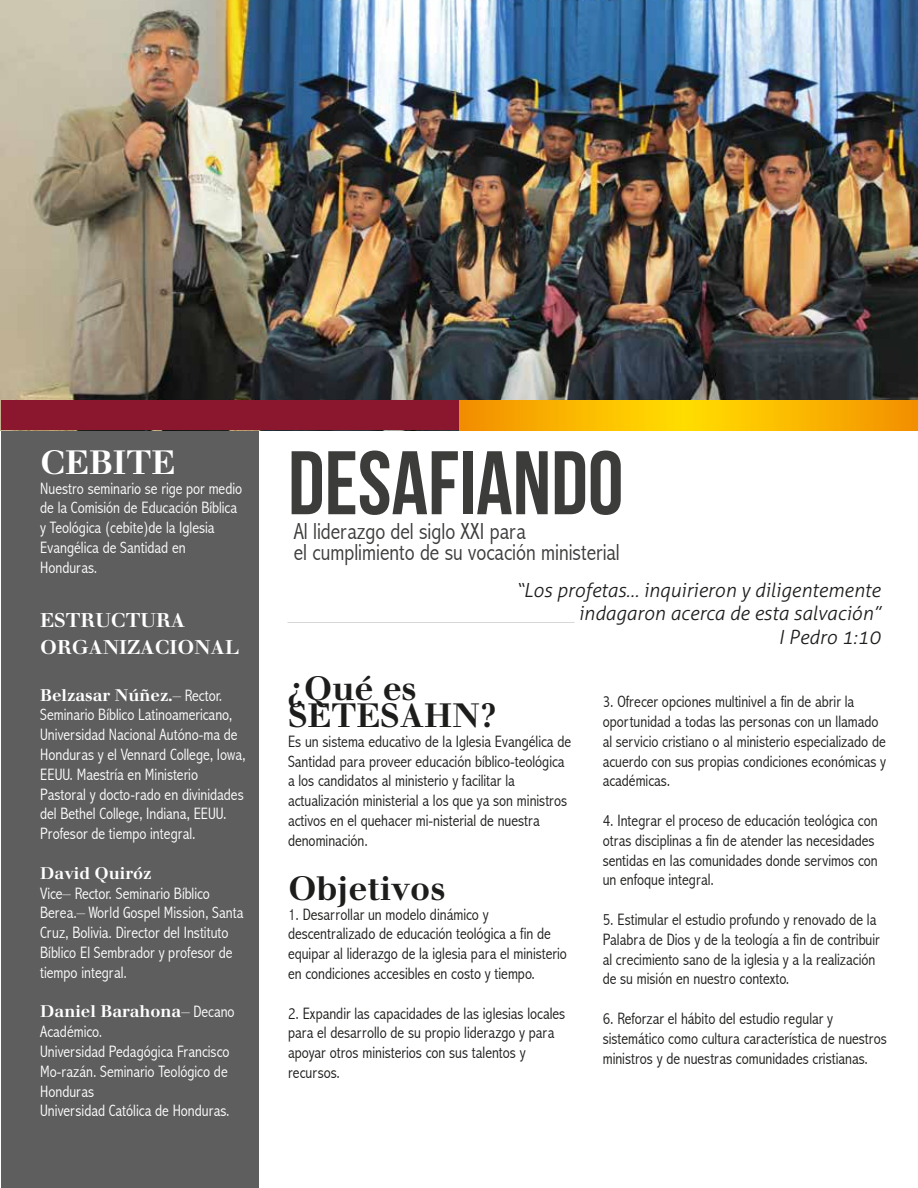
<style>
.page{position:relative;width:918px;height:1188px;background:#fff}
.page>*{position:absolute;margin:0;border:0;box-sizing:border-box;transform-origin:0 0}
.t1{font:90px "Bebas Neue";color:#3c3c3b}
.t2{font:700 33px/27px "Justus";color:#1d1d1b}
.t3{font:700 33px "Justus";color:#fff}
.t4{font:300 condensed 23.25px/21px "Abadi";color:#3c3c3b}
.t5{font:italic 300 19.5px/23.4px "Aller";color:#1d1d1b;text-align:right}
.t6{font:700 19.5px/27px "Justus";color:#fff}
.t7{font:300 condensed 16.5px/19.8px "Abadi";color:#1d1d1b}
.t8{font:300 condensed 16.5px/19.8px "Abadi";color:#fff}
.t9{font:700 16.5px "Justus";color:#fff}
.s1{font-family:"Abadi";font-weight:300;font-stretch:condensed}
</style>
<div class="page">
<div style="left:2px;top:430px;width:257px;height:758px;background:#5e5e5e"></div>
<img style="left:0;top:0;width:918px;height:431px">
<div style="left:1px;top:401px;width:459px;height:29px;background:#8a172e"></div>
<svg style="left:460px;top:401px;width:458px;height:29px;background:#fab600"></svg>
<h2 class="t3" style="left:40px;top:442px;width:136px">CEBITE</h2>
<p class="t8" style="left:40px;top:478px;width:203px">Nuestro seminario se rige por medio de la Comisión de Educación Bíblica y Teológica (cebite)de la Iglesia<br>Evangélica de Santidad en<br>Honduras.</p>
<p class="t6" style="left:40px;top:606px;width:200px">ESTRUCTURA<br>ORGANIZACIONAL</p>
<p class="t9" style="left:40px;top:685px;width:184px">Belzasar Núñez.<span class="s1">– Rector.</span></p>
<p class="t8" style="left:40px;top:705px;width:207px">Seminario Bíblico Latinoamericano, Universidad Nacional Autóno-ma de Honduras y el Vennard College, Iowa, EEUU. Maestría en Ministerio Pastoral y docto-rado en divinidades del Bethel College, Indiana, EEUU.<br>Profesor de tiempo integral.</p>
<p class="t9" style="left:40px;top:863px;width:113px">David Quiróz</p>
<p class="t8" style="left:40px;top:883px;width:205px">Vice– Rector. Seminario Bíblico<br>Berea.– World Gospel Mission, Santa<br>Cruz, Bolivia. Director del Instituto<br>Bíblico El Sembrador y profesor de tiempo integral.</p>
<p class="t9" style="left:40px;top:1002px;width:196px">Daniel Barahona<span class="s1">– Decano</span></p>
<p class="t8" style="left:40px;top:1022px;width:191px">Académico.<br>Universidad Pedagógica Francisco<br>Mo-razán. Seminario Teológico de<br>Honduras<br>Universidad Católica de Honduras.</p>
<h1 class="t1" style="left:288px;top:434px;width:337px">DESAFIANDO</h1>
<h3 class="t4" style="left:294px;top:521px;width:328px">Al liderazgo del siglo XXI para<br>el cumplimiento de su vocación ministerial</h3>
<p class="t5" style="left:516px;top:578px;width:366px">“Los profetas… inquirieron y diligentemente indagaron acerca de esta salvación”<br>I Pedro 1:10</p>
<h2 class="t2" style="left:288px;top:675px;width:209px">¿Qué es<br>SETESAHN?</h2>
<p class="t7" style="left:288px;top:731px;width:285px">Es un sistema educativo de la Iglesia Evangélica de Santidad para proveer educación bíblico-teológica a los candidatos al ministerio y facilitar la actualización ministerial a los que ya son ministros activos en el quehacer mi-nisterial de nuestra denominación.</p>
<h2 class="t2" style="left:288px;top:875px;width:159px">Objetivos</h2>
<p class="t7" style="left:288px;top:904px;width:280px">1. Desarrollar un modelo dinámico y descentralizado de educación teológica a fin de equipar al liderazgo de la iglesia para el ministerio en condiciones accesibles en costo y tiempo.</p>
<p class="t7" style="left:288px;top:1003px;width:279px">2. Expandir las capacidades de las iglesias locales para el desarrollo de su propio liderazgo y para apoyar otros ministerios con sus talentos y recursos.</p>
<p class="t7" style="left:603px;top:692px;width:285px">3. Ofrecer opciones multinivel a fin de abrir la oportunidad a todas las personas con un llamado al servicio cristiano o al ministerio especializado de acuerdo con sus propias condiciones económicas y académicas.</p>
<p class="t7" style="left:603px;top:811px;width:277px">4. Integrar el proceso de educación teológica con otras disciplinas a fin de atender las necesidades sentidas en las comunidades donde servimos con un enfoque integral.</p>
<p class="t7" style="left:603px;top:910px;width:279px">5. Estimular el estudio profundo y renovado de la Palabra de Dios y de la teología a fin de contribuir al crecimiento sano de la iglesia y a la realización de su misión en nuestro contexto.</p>
<p class="t7" style="left:603px;top:1009px;width:286px">6. Reforzar el hábito del estudio regular y sistemático como cultura característica de nuestros ministros y de nuestras comunidades cristianas.</p>
</div>
